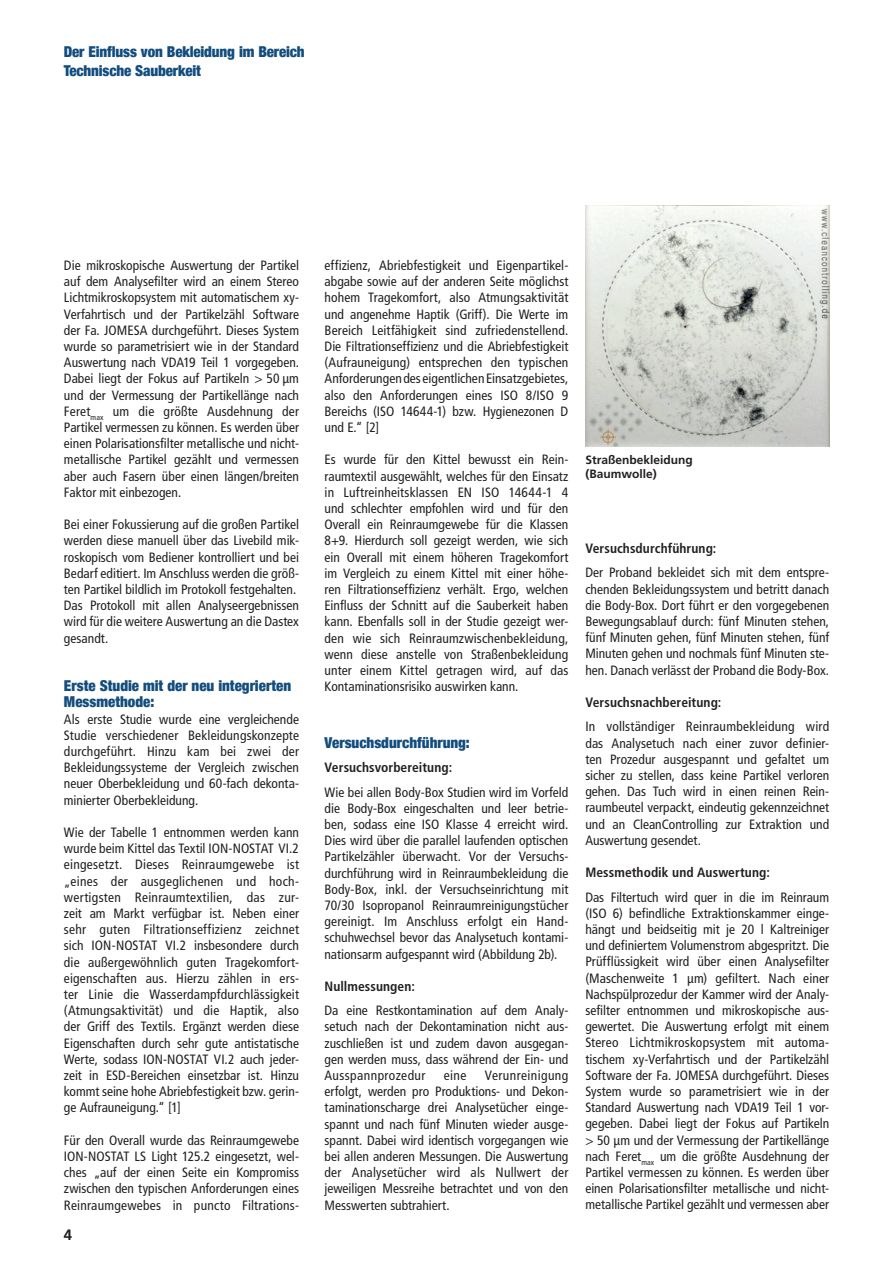
<style>
.page{position:relative;width:893px;height:1263px;background:#fff}
.page>*{position:absolute;margin:0;border:0;box-sizing:border-box;transform-origin:0 0}
.t1{font:900 condensed 15px/16.2px "Helvetica Neue";letter-spacing:-.005em;color:#134d7e}
.t2{font:700 15px "Frutiger LT Std";color:#231f20}
.t3{font:condensed 13.5px/16.2px "Frutiger LT Std";color:#231f20;text-align:justify}
.t4{font:700 condensed 13.5px "Frutiger LT Std";letter-spacing:.005em;color:#231f20}
.t5{font:700 12px/13.5px "Frutiger LT Std";color:#231f20}
</style>
<div class="page">
<img style="left:585px;top:205px;width:244px;height:241px">
<p class="t1" style="left:64px;top:42px;width:242px;line-height:18.6px">Der Einfluss von Bekleidung im Bereich<br>Technische Sauberkeit</p>
<p class="t3" style="left:64px;top:257px;width:237px">Die mikroskopische Auswertung der Partikel auf dem Analysefilter wird an einem Stereo Lichtmikroskopsystem mit automatischem xy-Verfahrtisch und der Partikelzähl Software der Fa. JOMESA durchgeführt. Dieses System wurde so parametrisiert wie in der Standard Auswertung nach VDA19 Teil 1 vorgegeben.<br>Dabei liegt der Fokus auf Partikeln &gt; 50 µm und der Vermessung der Partikellänge nach Feret<sub>max</sub> um die größte Ausdehnung der Partikel vermessen zu können. Es werden über einen Polarisationsfilter metallische und nicht&shy;metallische Partikel gezählt und vermessen aber auch Fasern über einen längen/breiten Faktor mit einbezogen.</p>
<p class="t3" style="left:64px;top:516px;width:237px;text-align:left">Bei einer Fokussierung auf die großen Partikel werden diese manuell über das Livebild mik&shy;roskopisch vom Bediener kontrolliert und bei Bedarf editiert. Im Anschluss werden die größ&shy;ten Partikel bildlich im Protokoll festgehalten.<br>Das Protokoll mit allen Analyseergebnissen wird für die weitere Auswertung an die Dastex gesandt.</p>
<p class="t1" style="left:64px;top:677px;width:229px">Erste Studie mit der neu integrierten<br>Messmethode:</p>
<p class="t3" style="left:64px;top:711px;width:237px">Als erste Studie wurde eine vergleichende Studie verschiedener Bekleidungskonzepte durchgeführt. Hinzu kam bei zwei der Bekleidungssysteme der Vergleich zwischen neuer Oberbekleidung und 60-fach dekonta&shy;minierter Oberbekleidung.</p>
<p class="t3" style="left:64px;top:824px;width:237px">Wie der Tabelle 1 entnommen werden kann wurde beim Kittel das Textil ION-NOSTAT VI.2 eingesetzt. Dieses Reinraumgewebe ist „eines der ausgeglichenen und hoch&shy;wertigsten Reinraumtextilien, das zur&shy;zeit am Markt verfügbar ist. Neben einer sehr guten Filtrationseffizienz zeichnet sich ION-NOSTAT VI.2 insbesondere durch die außergewöhnlich guten Tragekomfort&shy;eigenschaften aus. Hierzu zählen in ers&shy;ter Linie die Wasserdampfdurchlässigkeit (Atmungsaktivität) und die Haptik, also der Griff des Textils. Ergänzt werden diese Eigenschaften durch sehr gute antistatische Werte, sodass ION-NOSTAT VI.2 auch jeder&shy;zeit in ESD-Bereichen einsetzbar ist. Hinzu kommt seine hohe Abriebfestigkeit bzw. gerin&shy;ge Aufrauneigung.“ [1]</p>
<p class="t3" style="left:64px;top:1132px;width:237px">Für den Overall wurde das Reinraumgewebe ION-NOSTAT LS Light 125.2 eingesetzt, wel&shy;ches „auf der einen Seite ein Kompromiss zwischen den typischen Anforderungen eines Reinraumgewebes in puncto Filtrations-</p>
<p class="t2" style="left:64px;top:1225px;width:10px">4</p>
<p class="t3" style="left:325px;top:257px;width:245px">effizienz, Abriebfestigkeit und Eigenpartikel&shy;abgabe sowie auf der anderen Seite möglichst hohem Tragekomfort, also Atmungsaktivität und angenehme Haptik (Griff). Die Werte im Bereich Leitfähigkeit sind zufriedenstellend.<br>Die Filtrationseffizienz und die Abriebfestigkeit (Aufrauneigung) entsprechen den typischen Anforderungen des eigentlichen Einsatzgebietes, also den Anforderungen eines ISO 8/ISO 9<br>Bereichs (ISO 14644-1) bzw. Hygienezonen D und E.“ [2]</p>
<p class="t3" style="left:325px;top:452px;width:245px">Es wurde für den Kittel bewusst ein Rein&shy;raumtextil ausgewählt, welches für den Einsatz in Luftreinheitsklassen EN ISO 14644-1 4 und schlechter empfohlen wird und für den Overall ein Reinraumgewebe für die Klassen 8+9. Hierdurch soll gezeigt werden, wie sich ein Overall mit einem höheren Tragekomfort im Vergleich zu einem Kittel mit einer höhe&shy;ren Filtrationseffizienz verhält. Ergo, welchen Einfluss der Schnitt auf die Sauberkeit haben kann. Ebenfalls soll in der Studie gezeigt wer&shy;den wie sich Reinraumzwischenbekleidung, wenn diese anstelle von Straßenbekleidung unter einem Kittel getragen wird, auf das Kontaminationsrisiko auswirken kann.</p>
<p class="t1" style="left:325px;top:734px;width:147px">Versuchsdurchführung:</p>
<p class="t4" style="left:325px;top:759px;width:129px">Versuchsvorbereitung:</p>
<p class="t3" style="left:325px;top:784px;width:245px">Wie bei allen Body-Box Studien wird im Vorfeld die Body-Box eingeschalten und leer betrie&shy;ben, sodass eine ISO Klasse 4 erreicht wird.<br>Dies wird über die parallel laufenden optischen Partikelzähler überwacht. Vor der Versuchs&shy;durchführung wird in Reinraumbekleidung die Body-Box, inkl. der Versuchseinrichtung mit 70/30 Isopropanol Reinraumreinigungstücher gereinigt. Im Anschluss erfolgt ein Hand&shy;schuhwechsel bevor das Analysetuch kontami&shy;nationsarm aufgespannt wird (Abbildung 2b).</p>
<p class="t4" style="left:325px;top:978px;width:92px">Nullmessungen:</p>
<p class="t3" style="left:325px;top:1002px;width:245px">Da eine Restkontamination auf dem Analy&shy;setuch nach der Dekontamination nicht aus&shy;zuschließen ist und zudem davon ausgegan&shy;gen werden muss, dass während der Ein- und Ausspannprozedur</p>
<p class="t3" style="left:325px;top:1067px;width:245px;text-indent:160px">Verunreinigung erfolgt, werden pro Produktions- und Dekon&shy;taminationscharge drei Analysetücher einge&shy;spannt und nach fünf Minuten wieder ausge&shy;spannt. Dabei wird identisch vorgegangen wie bei allen anderen Messungen. Die Auswertung der Analysetücher wird als Nullwert der jeweiligen Messreihe betrachtet und von den Messwerten subtrahiert.</p>
<p class="t3" style="left:444px;top:1067px;width:24px">eine</p>
<p class="t5" style="left:585px;top:453px;width:109px">Straßenbekleidung (Baumwolle)</p>
<p class="t4" style="left:585px;top:540px;width:133px">Versuchsdurchführung:</p>
<p class="t3" style="left:585px;top:565px;width:245px">Der Proband bekleidet sich mit dem entspre&shy;chenden Bekleidungssystem und betritt danach die Body-Box. Dort führt er den vorgegebenen Bewegungsablauf durch: fünf Minuten stehen, fünf Minuten gehen, fünf Minuten stehen, fünf Minuten gehen und nochmals fünf Minuten ste&shy;hen. Danach verlässt der Proband die Body-Box.</p>
<p class="t4" style="left:585px;top:694px;width:137px">Versuchsnachbereitung:</p>
<p class="t3" style="left:585px;top:719px;width:245px">In vollständiger Reinraumbekleidung wird das Analysetuch nach einer zuvor definier&shy;ten Prozedur ausgespannt und gefaltet um sicher zu stellen, dass keine Partikel verloren gehen. Das Tuch wird in einen reinen Rein&shy;raumbeutel verpackt, eindeutig gekennzeichnet und an CleanControlling zur Extraktion und Auswertung gesendet.</p>
<p class="t4" style="left:585px;top:864px;width:186px">Messmethodik und Auswertung:</p>
<p class="t3" style="left:585px;top:889px;width:245px">Das Filtertuch wird quer in die im Reinraum (ISO 6) befindliche Extraktionskammer einge&shy;hängt und beidseitig mit je 20 l Kaltreiniger und definiertem Volumenstrom abgespritzt. Die Prüfflüssigkeit wird über einen Analysefilter (Maschenweite 1 µm) gefiltert. Nach einer Nachspülprozedur der Kammer wird der Analy&shy;sefilter entnommen und mikroskopische aus&shy;gewertet. Die Auswertung erfolgt mit einem Stereo Lichtmikroskopsystem mit automa&shy;tischem xy-Verfahrtisch und der Partikelzähl Software der Fa. JOMESA durchgeführt. Dieses System wurde so parametrisiert wie in der Standard Auswertung nach VDA19 Teil 1 vor&shy;gegeben. Dabei liegt der Fokus auf Partikeln &gt; 50 µm und der Vermessung der Partikellänge nach Feret<sub>max</sub> um die größte Ausdehnung der Partikel vermessen zu können. Es werden über einen Polarisationsfilter metallische und nicht&shy;metallische Partikel gezählt und vermessen aber</p>
</div>
